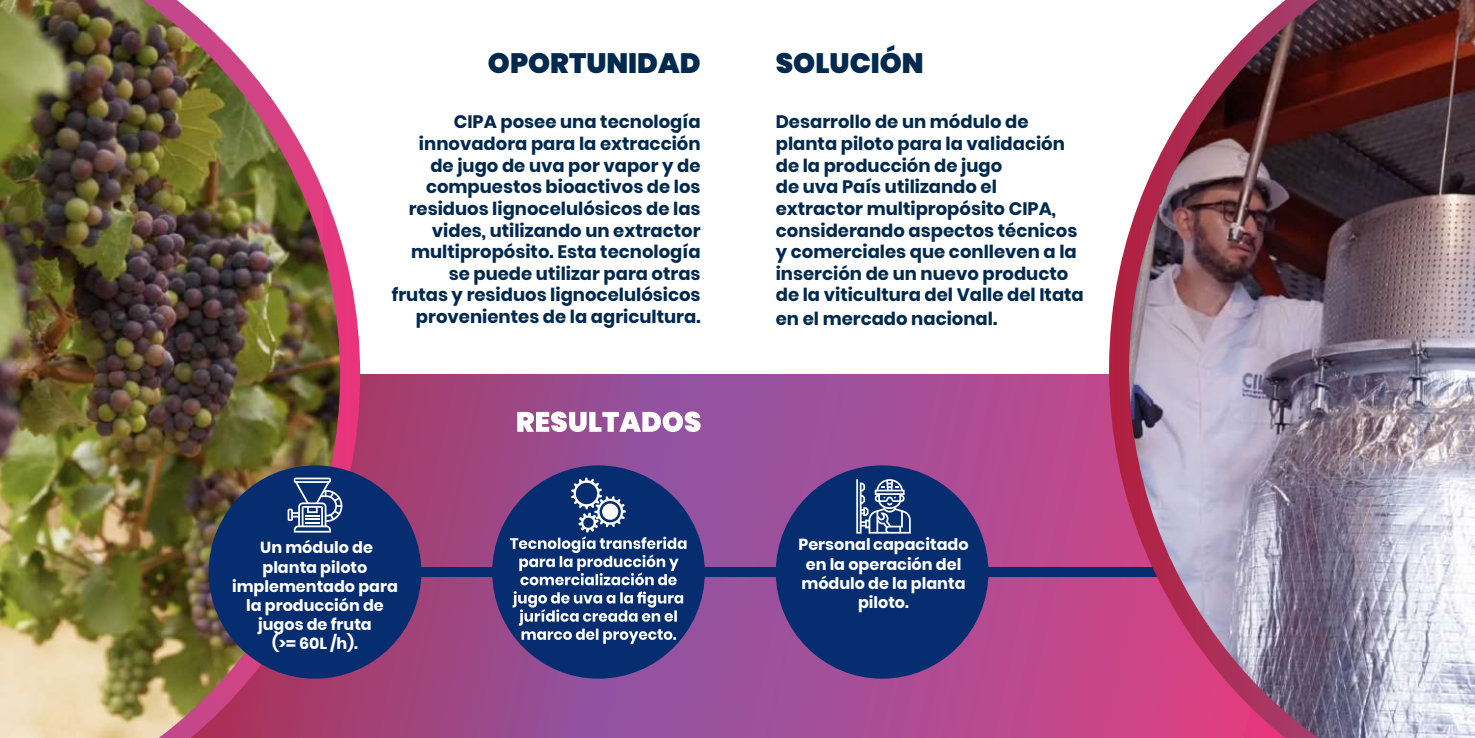
<style>
.page{position:relative;width:1475px;height:738px;background:#fff}
.page>*{position:absolute;margin:0;border:0;box-sizing:border-box;transform-origin:0 0}
.t1{font:900 28px "Poppins";color:#00294e}
.t2{font:700 18px/21.6px "Poppins";color:#00294e;text-align:right}
.t3{font:700 16px/19.2px "Poppins";color:#fff;text-align:center}
</style>
<div class="page">
<svg style="left:360px;top:374px;width:748px;height:363px;background:#a44b8f"></svg>
<img style="left:0;top:0;width:360px;height:737px">
<svg style="left:517px;top:411px;width:183px;height:20px"></svg>
<div style="left:265px;top:566px;width:1005px;height:10px;background:#052d6f"></div>
<img style="left:1108px;top:0;width:366px;height:737px">
<div style="left:209px;top:465px;width:212px;height:213px;background:#052d6f;border-radius:50%"></div>
<svg style="left:287px;top:477px;width:55px;height:55px"></svg>
<div style="left:492px;top:465px;width:212px;height:213px;background:#052d6f;border-radius:50%"></div>
<svg style="left:510px;top:477px;width:176px;height:166px"></svg>
<div style="left:775px;top:465px;width:213px;height:213px;background:#052d6f;border-radius:50%"></div>
<svg style="left:856px;top:479px;width:54px;height:54px"></svg>
<h1 class="t1" style="left:488px;top:47px;width:214px">OPORTUNIDAD</h1>
<p class="t2" style="left:392px;top:111px;width:310px">CIPA posee una tecnología innovadora para la extracción de jugo de uva por vapor y de compuestos bioactivos de los residuos lignocelulósicos de las vides, utilizando un extractor multipropósito. Esta tecnología se puede utilizar para otras frutas y residuos lignocelulósicos provenientes de la agricultura.</p>
<h1 class="t1" style="left:775px;top:47px;width:149px">SOLUCIÓN</h1>
<p class="t2" style="left:775px;top:111px;width:309px;text-align:left">Desarrollo de un módulo de planta piloto para la validación de la producción de jugo<br>de uva País utilizando el extractor multipropósito CIPA, considerando aspectos técnicos y comerciales que conlleven a la inserción de un nuevo producto de la viticultura del Valle del Itata</p>
<p class="t2" style="left:775px;top:308px;width:223px">en el mercado nacional.</p>
<p class="t3" style="left:232px;top:537px;width:167px">Un módulo de planta piloto implementado para la producción de jugos de fruta<br>(&gt;= 60L /h).</p>
<p class="t3" style="left:798px;top:535px;width:172px">Personal capacitado en la operación del módulo de la planta piloto.</p>
</div>
